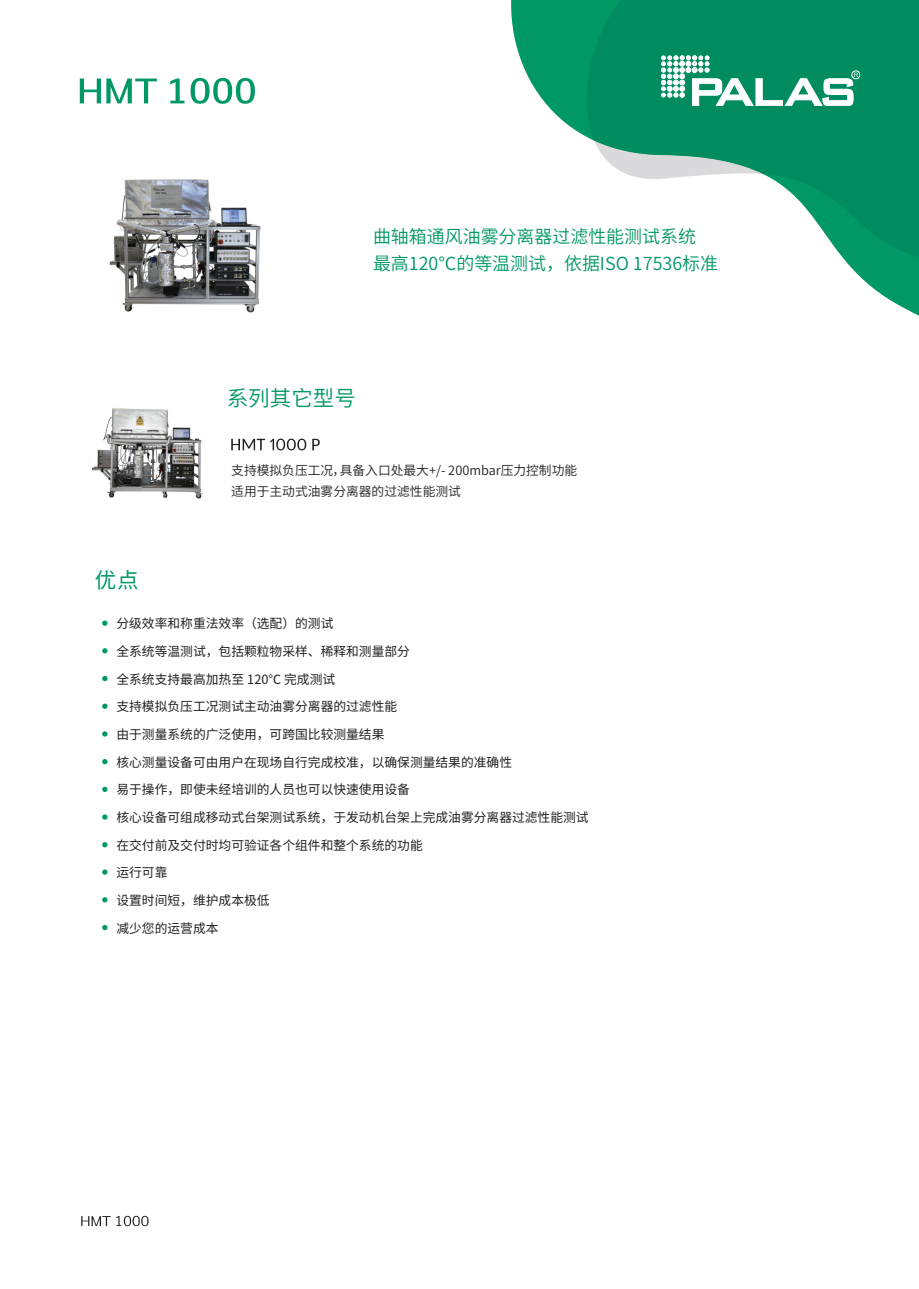
<style>
.page{position:relative;width:919px;height:1289px;background:#fff}
.page>*{position:absolute;margin:0;border:0;box-sizing:border-box;transform-origin:0 0}
.t1{font:21.45px "Source Han Sans CN";color:#009864}
.t2{font:21.45px "Source Han Sans CN";color:#009864}
.t3{font:18px/27px "Source Han Sans CN";color:#009864}
.t4{font:12.75px/27.6px "Source Han Sans CN";color:#231f20}
.t5{font:12.75px/21px "Source Han Sans CN";color:#231f20}
</style>
<div class="page">
<img style="left:109px;top:179px;width:152px;height:134px">
<img style="left:91px;top:408px;width:112px;height:91px">
<svg style="left:231px;top:438px;width:89px;height:12px"></svg>
<svg style="left:102px;top:731px;width:5px;height:5px"></svg>
<svg style="left:102px;top:759px;width:5px;height:5px"></svg>
<svg style="left:102px;top:786px;width:5px;height:6px"></svg>
<svg style="left:102px;top:814px;width:5px;height:5px"></svg>
<svg style="left:102px;top:842px;width:5px;height:5px"></svg>
<svg style="left:102px;top:869px;width:5px;height:5px"></svg>
<svg style="left:102px;top:897px;width:5px;height:5px"></svg>
<svg style="left:102px;top:924px;width:5px;height:6px"></svg>
<svg style="left:102px;top:703px;width:5px;height:6px"></svg>
<svg style="left:102px;top:676px;width:5px;height:5px"></svg>
<svg style="left:102px;top:620px;width:5px;height:5px"></svg>
<svg style="left:102px;top:648px;width:5px;height:5px"></svg>
<svg style="left:511px;top:0;width:407px;height:315px"></svg>
<svg style="left:572px;top:0;width:346px;height:257px;fill:#008c60"></svg>
<div style="left:851px;top:71px;width:8px;height:8px;border:1px solid #fff;border-radius:50%"></div>
<svg style="left:661px;top:56px;width:197px;height:50px"></svg>
<svg style="left:80px;top:78px;width:175px;height:26px"></svg>
<svg style="left:81px;top:1215px;width:67px;height:11px"></svg>
<h2 class="t3" style="left:373px;top:223px;width:346px">曲轴箱通风油雾分离器过滤性能测试系统最高120℃的等温测试，依据ISO 17536标准</h2>
<h1 class="t1" style="left:227px;top:387px;width:131px">系列其它型号</h1>
<h1 class="t2" style="left:95px;top:568px;width:45px">优点</h1>
<p class="t5" style="left:231px;top:460px;width:347px">支持模拟负压工况，具备入口处最大+/- 200mbar压力控制功能适用于主动式油雾分离器的过滤性能测试</p>
<p class="t4" style="left:116px;top:610px;width:473px">分级效率和称重法效率（选配）的测试<br>全系统等温测试，包括颗粒物采样、稀释和测量部分<br>全系统支持最高加热至 120℃ 完成测试<br>支持模拟负压工况测试主动油雾分离器的过滤性能<br>由于测量系统的广泛使用，可跨国比较测量结果<br>核心测量设备可由用户在现场自行完成校准，以确保测量结果的准确性<br>易于操作，即使未经培训的人员也可以快速使用设备<br>核心设备可组成移动式台架测试系统，于发动机台架上完成油雾分离器过滤性能测试在交付前及交付时均可验证各个组件和整个系统的功能<br>运行可靠<br>设置时间短，维护成本极低<br>减少您的运营成本</p>
</div>
